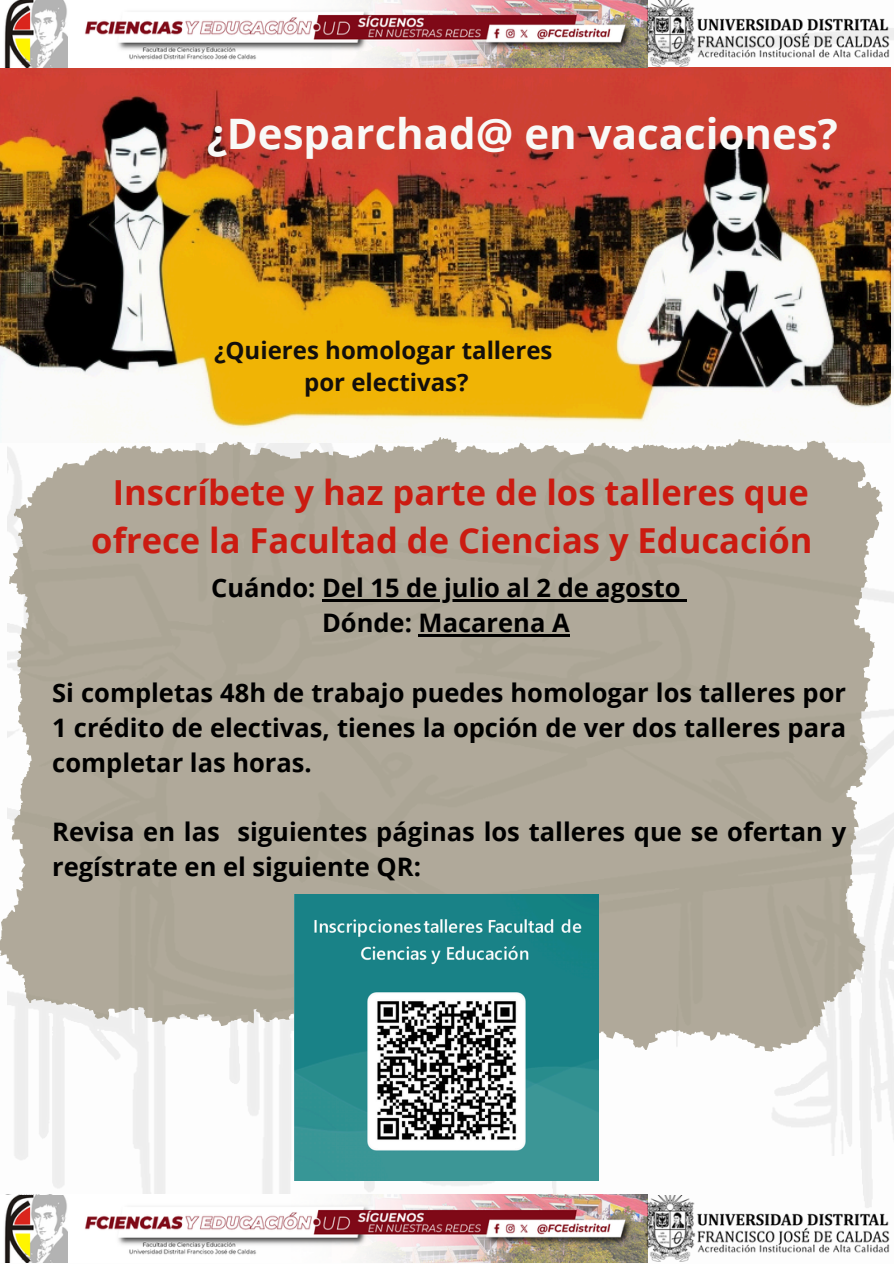
<style>
.page{position:relative;width:894px;height:1264px;background:#fff}
.page>*{position:absolute;margin:0;border:0;box-sizing:border-box;transform-origin:0 0}
.t1{font:700 42px "Open Sans";color:#f8f9f7}
.t2{font:700 34.5px/47.2px "Open Sans";color:#cb1b11;text-align:center}
.t3{font:700 25.5px/34.8px "Open Sans";color:#000}
.t4{font:700 24px "Open Sans";color:#130f0c}
</style>
<div class="page">
<img style="left:14px;top:28px;width:879px;height:1167px">
<img style="left:0;top:67px;width:890px;height:375px">
<img style="left:5px;top:1194px;width:642px;height:68px">
<img style="left:4px;top:1195px;width:64px;height:67px">
<img style="left:644px;top:1195px;width:245px;height:66px">
<img style="left:68px;top:0;width:579px;height:68px">
<img style="left:644px;top:0;width:245px;height:66px">
<img style="left:0;top:0;width:68px;height:68px">
<svg style="left:0;top:437px;width:882px;height:614px;background:#b6b0a2"></svg>
<hr style="left:322px;top:599px;width:358px;height:2px;background:#000">
<svg style="left:680px;top:599px;width:7px;height:2px"></svg>
<hr style="left:418px;top:634px;width:151px;height:2px;background:#000">
<img style="left:294px;top:895px;width:304px;height:285px">
<p class="t1" style="left:207px;top:104px;width:632px">¿Desparchad@ en vacaciones?</p>
<p class="t4" style="left:214px;top:333px;width:340px">¿Quieres homologar talleres</p>
<p class="t4" style="left:304px;top:365px;width:166px">por electivas?</p>
<h2 class="t2" style="left:91px;top:468px;width:722px">Inscríbete y haz parte de los talleres que ofrece la Facultad de Ciencias y Educación</h2>
<p class="t3" style="left:211px;top:569px;width:471px">Cuándo: Del 15 de julio al 2 de agosto</p>
<p class="t3" style="left:322px;top:604px;width:249px">Dónde: Macarena A</p>
<p class="t3" style="left:52px;top:674px;width:795px">Si completas 48h de trabajo puedes homologar los talleres por</p>
<p class="t3" style="left:52px;top:709px;width:795px">1 crédito de electivas, tienes la opción de ver dos talleres para completar las horas.</p>
<p class="t3" style="left:52px;top:814px;width:795px;text-indent:185px">siguientes páginas los talleres que se ofertan y regístrate en el siguiente QR:</p>
<p class="t3" style="left:52px;top:814px;width:169px">Revisa en las</p>
</div>
